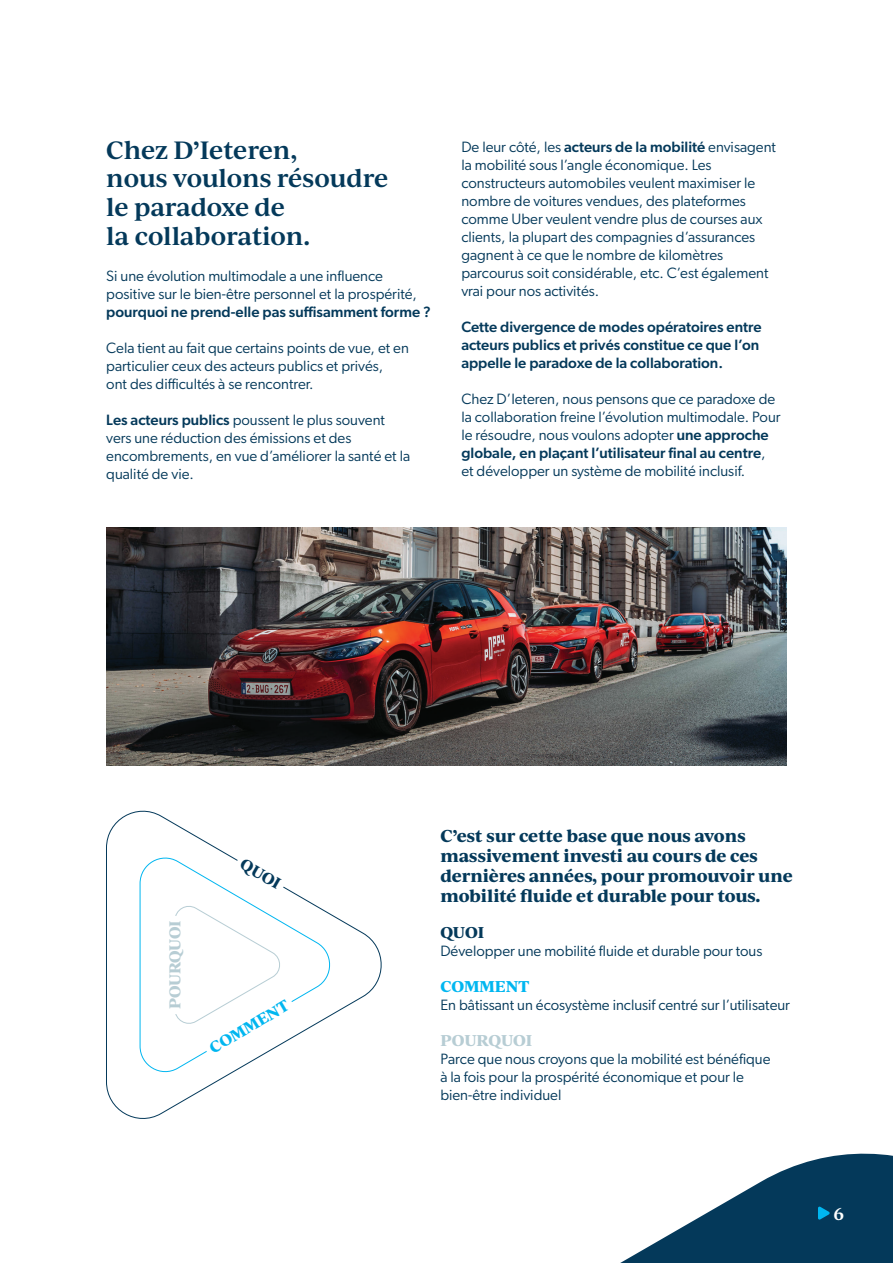
<style>
.page{position:relative;width:893px;height:1263px;background:#fff}
.page>*{position:absolute;margin:0;border:0;box-sizing:border-box;transform-origin:0 0}
.t1{font:600 24px/28.8px "Ivy Journal";letter-spacing:-.015em;color:#04395a}
.t2{font:700 16.5px/19.8px "Ivy Journal";letter-spacing:-.01em;color:#04395a}
.t3{font:600 16.5px "Ivy Journal";color:#fff}
.t4{font:15px/18px "Gibson";color:#04395a}
.t5{font:500 15px/18px "Gibson";color:#04395a}
.t6{font:700 15px "Ivy Journal";letter-spacing:-.02em;color:#b7cdd4}
.t7{font:700 15px "Ivy Journal";color:#00b6f0}
.t8{font:700 15px "Ivy Journal";color:#04395a}
.s1{font-weight:500}
</style>
<div class="page">
<svg style="left:620px;top:1153px;width:273px;height:110px;fill:#04395a"></svg>
<svg style="left:818px;top:1206px;width:12px;height:14px"></svg>
<svg style="left:106px;top:810px;width:276px;height:309px"></svg>
<img style="left:106px;top:528px;width:681px;height:238px">
<svg style="left:140px;top:852px;width:194px;height:226px"></svg>
<div style="left:169px;top:916px;width:12px;height:98px;background:#fff"></div>
<h1 class="t1" style="left:106px;top:134px;width:283px">Chez D’Ieteren,<br>nous voulons résoudre le paradoxe de<br>la collaboration.</h1>
<p class="t4" style="left:106px;top:267px;width:312px">Si une évolution multimodale a une influence positive sur le bien-être personnel et la prospérité,</p>
<p class="t5" style="left:106px;top:303px;width:326px">pourquoi ne prend-elle pas suffisamment forme ?</p>
<p class="t4" style="left:106px;top:339px;width:304px">Cela tient au fait que certains points de vue, et en particulier ceux des acteurs publics et privés,<br>ont des difficultés à se rencontrer.</p>
<p class="t4" style="left:106px;top:411px;width:305px"><span class="s1">Les acteurs publics</span> poussent le plus souvent vers une réduction des émissions et des encombrements, en vue d’améliorer la santé et la qualité de vie.</p>
<p class="t4" style="left:461px;top:138px;width:316px">De leur côté, les <span class="s1">acteurs de la mobilité</span> envisagent la mobilité sous l’angle économique. Les constructeurs automobiles veulent maximiser le nombre de voitures vendues, des plateformes comme Uber veulent vendre plus de courses aux clients, la plupart des compagnies d’assurances gagnent à ce que le nombre de kilomètres parcourus soit considérable, etc. C’est également vrai pour nos activités.</p>
<p class="t5" style="left:461px;top:318px;width:302px">Cette divergence de modes opératoires entre acteurs publics et privés constitue ce que l’on appelle le paradoxe de la collaboration.</p>
<p class="t4" style="left:461px;top:390px;width:321px">Chez D’Ieteren, nous pensons que ce paradoxe de la collaboration freine l’évolution multimodale. Pour le résoudre, nous voulons adopter <span class="s1">une approche globale, en plaçant l’utilisateur final au centre</span>, et développer un système de mobilité inclusif.</p>
<p class="t6" style="left:164px;top:1009px;width:90px;rotate:-90deg">POURQUOI</p>
<p class="t8" style="left:247px;top:852px;width:45px;rotate:30deg">QUOI</p>
<p class="t7" style="left:205px;top:1039px;width:90px;rotate:-30deg">COMMENT</p>
<p class="t2" style="left:440px;top:826px;width:354px">C’est sur cette base que nous avons massivement investi au cours de ces dernières années, pour promouvoir une mobilité fluide et durable pour tous.</p>
<p class="t8" style="left:440px;top:921px;width:45px">QUOI</p>
<p class="t4" style="left:440px;top:941px;width:324px">Développer une mobilité fluide et durable pour tous</p>
<p class="t7" style="left:440px;top:975px;width:90px">COMMENT</p>
<p class="t4" style="left:440px;top:995px;width:351px">En bâtissant un écosystème inclusif centré sur l’utilisateur</p>
<p class="t6" style="left:440px;top:1029px;width:94px">POURQUOI</p>
<p class="t4" style="left:440px;top:1049px;width:332px">Parce que nous croyons que la mobilité est bénéfique à la fois pour la prospérité économique et pour le bien-être individuel</p>
<p class="t3" style="left:833px;top:1201px;width:12px">6</p>
</div>
